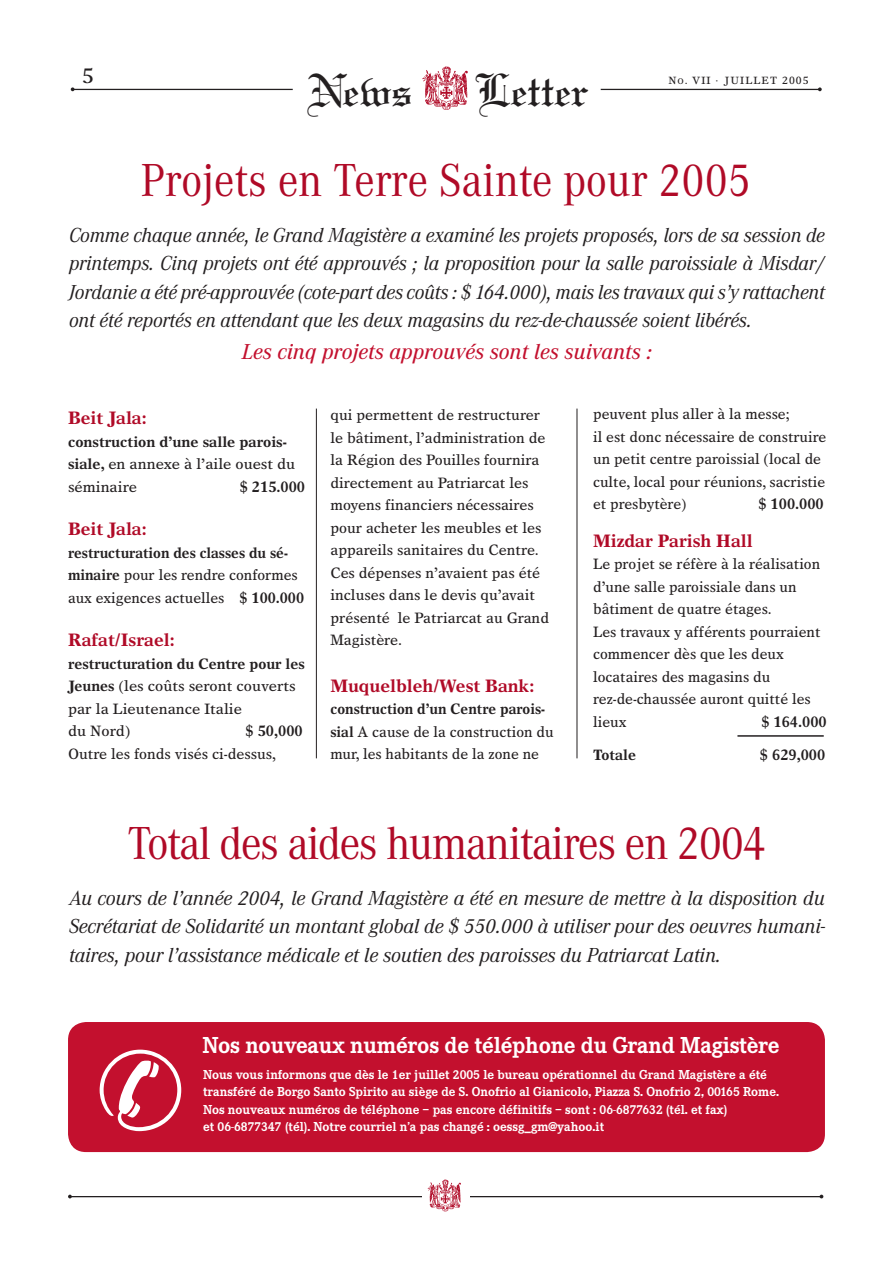
<style>
.page{position:relative;width:893px;height:1263px;background:#fff}
.page>*{position:absolute;margin:0;border:0;box-sizing:border-box;transform-origin:0 0}
.t1{font:49.35px "Linotext";color:#231f20}
.t2{font:48px "Corporate A";letter-spacing:-.03em;color:#b00a27;scale:.93 1}
.t3{font:48px "Corporate A";color:#b00a27;scale:.92 1}
.t4{font:700 24px "Corporate E";letter-spacing:-.01em;color:#fff;scale:.96 1}
.t5{font:italic 500 22.5px "Corporate A";color:#c3102e}
.t6{font:italic 21px/28.5px "Corporate A";letter-spacing:-.01em;color:#231f20;text-align:justify}
.t7{font:21px "Times Europa";color:#231f20}
.t8{font:700 18px "Times Europa";color:#b00a27}
.t9{font:15px/22.5px "Times Europa";color:#231f20;scale:.93 1}
.t10{font:15px/22.5px "Times Europa";color:#231f20;scale:.95 1}
.t11{font:700 15px/22.5px "Times Europa";color:#231f20}
.t12{font:700 15px/22.5px "Times Europa";color:#231f20;scale:.93 1}
.t13{font:15px/22.5px "Times Europa";color:#231f20}
.t14{font:700 15px "Times Europa";color:#231f20;scale:.96 1}
.t15{font:700 13.5px/17.2px "Corporate E";color:#fff}
.t16{font:10.5px "Times Europa";letter-spacing:.1em;color:#231f20}
.s1{font-size:8.25px}
.s2{font-weight:400}
.s3{font-weight:700}
</style>
<div class="page">
<hr style="left:70px;top:1196px;width:753px;height:1px;background:#231f20">
<div style="left:422px;top:1184px;width:47px;height:19px;background:#fff"></div>
<img style="left:427px;top:1179px;width:34px;height:33px">
<img style="left:422px;top:66px;width:46px;height:44px">
<hr style="left:74px;top:89px;width:219px;height:1px;background:#231f20">
<hr style="left:601px;top:89px;width:219px;height:1px;background:#231f20">
<svg style="left:71px;top:87px;width:4px;height:4px"></svg>
<svg style="left:818px;top:87px;width:4px;height:4px"></svg>
<hr style="left:316px;top:409px;width:1px;height:349px;background:#231f20">
<hr style="left:737px;top:735px;width:87px;height:2px;background:#231f20">
<hr style="left:577px;top:409px;width:1px;height:349px;background:#231f20">
<div style="left:68px;top:1022px;width:757px;height:130px;background:#c3102e"></div>
<div style="left:100px;top:1048px;width:81px;height:83px;background:#c3102e"></div>
<p class="t7" style="left:82px;top:64px;width:13px">5</p>
<p class="t16" style="left:668px;top:74px;width:142px">N<span class="s1">O</span>. VII · JUILLET 2005</p>
<h1 class="t1" style="left:307px;top:61px;width:107px">News</h1>
<h1 class="t1" style="left:475px;top:61px;width:116px">Letter</h1>
<h2 class="t3" style="left:141px;top:153px;width:665px">Projets en Terre Sainte pour 2005</h2>
<p class="t6" style="left:69px;top:221px;width:757px">Comme chaque année, le Grand Magistère a examiné les projets proposés, lors de sa session de printemps. Cinq projets ont été approuvés ; la proposition pour la salle paroissiale à Misdar/ Jordanie a été pré-approuvée (cote-part des coûts : $ 164.000), mais les travaux qui s’y rattachent ont été reportés en attendant que les deux magasins du rez-de-chaussée soient libérés.</p>
<p class="t5" style="left:242px;top:338px;width:412px">Les cinq projets approuvés sont les suivants :</p>
<p class="t8" style="left:68px;top:407px;width:80px">Beit Jala:</p>
<p class="t11" style="left:68px;top:430px;width:229px">construction d’une salle parois&shy;siale, <span class="s2">en annexe à l’aile ouest du séminaire</span></p>
<p class="t11" style="left:240px;top:475px;width:67px">$ 215.000</p>
<p class="t8" style="left:68px;top:518px;width:80px">Beit Jala:</p>
<p class="t12" style="left:68px;top:541px;width:255px">restructuration des classes du sé&shy;minaire <span class="s2">pour les rendre conformes aux exigences actuelles</span> $ 100.000</p>
<p class="t8" style="left:68px;top:629px;width:108px">Rafat/Israel:</p>
<p class="t13" style="left:68px;top:652px;width:238px"><span class="s3">restructuration du Centre pour les<br>Jeunes</span> (les coûts seront couverts par la Lieutenance Italie<br>du Nord)</p>
<p class="t11" style="left:246px;top:719px;width:59px">$ 50,000</p>
<p class="t10" style="left:68px;top:742px;width:221px">Outre les fonds visés ci-dessus,</p>
<p class="t10" style="left:330px;top:404px;width:232px">qui permettent de restructurer le bâtiment, l’administration de la Région des Pouilles fournira directement au Patriarcat les moyens financiers nécessaires pour acheter les meubles et les appareils sanitaires du Centre.<br>Ces dépenses n’avaient pas été incluses dans le devis qu’avait présenté le Patriarcat au Grand<br>Magistère.</p>
<p class="t8" style="left:330px;top:675px;width:205px">Muquelbleh/West Bank:</p>
<p class="t9" style="left:330px;top:698px;width:241px"><span class="s3">construction d’un Centre parois&shy;sial</span> A cause de la construction du mur, les habitants de la zone ne</p>
<p class="t9" style="left:593px;top:403px;width:252px">peuvent plus aller à la messe;<br>il est donc nécessaire de construire un petit centre paroissial (local de culte, local pour réunions, sacristie et presbytère)</p>
<p class="t11" style="left:758px;top:492px;width:67px">$ 100.000</p>
<p class="t8" style="left:593px;top:530px;width:161px">Mizdar Parish Hall</p>
<p class="t9" style="left:593px;top:553px;width:246px">Le projet se réfère à la réalisation d’une salle paroissiale dans un bâtiment de quatre étages.<br>Les travaux y afférents pourraient commencer dès que les deux locataires des magasins du rez-de-chaussée auront quitté les lieux</p>
<p class="t11" style="left:761px;top:710px;width:67px">$ 164.000</p>
<p class="t14" style="left:593px;top:746px;width:46px">Totale</p>
<p class="t11" style="left:760px;top:743px;width:67px">$ 629,000</p>
<h2 class="t2" style="left:128px;top:816px;width:688px">Total des aides humanitaires en 2004</h2>
<p class="t6" style="left:69px;top:884px;width:758px">Au cours de l’année 2004, le Grand Magistère a été en mesure de mettre à la disposition du Secrétariat de Solidarité un montant global de $ 550.000 à utiliser pour des oeuvres humani&shy;taires, pour l’assistance médicale et le soutien des paroisses du Patriarcat Latin.</p>
<p class="t4" style="left:203px;top:1031px;width:603px">Nos nouveaux numéros de téléphone du Grand Magistère</p>
<p class="t15" style="left:203px;top:1066px;width:577px">Nous vous informons que dès le 1er juillet 2005 le bureau opérationnel du Grand Magistère a été transféré de Borgo Santo Spirito au siège de S. Onofrio al Gianicolo, Piazza S. Onofrio 2, 00165 Rome.<br>Nos nouveaux numéros de téléphone – pas encore définitifs – sont : 06-6877632 (tél. et fax)<br>et 06-6877347 (tél). Notre courriel n’a pas changé : oessg_gm@yahoo.it</p>
</div>
